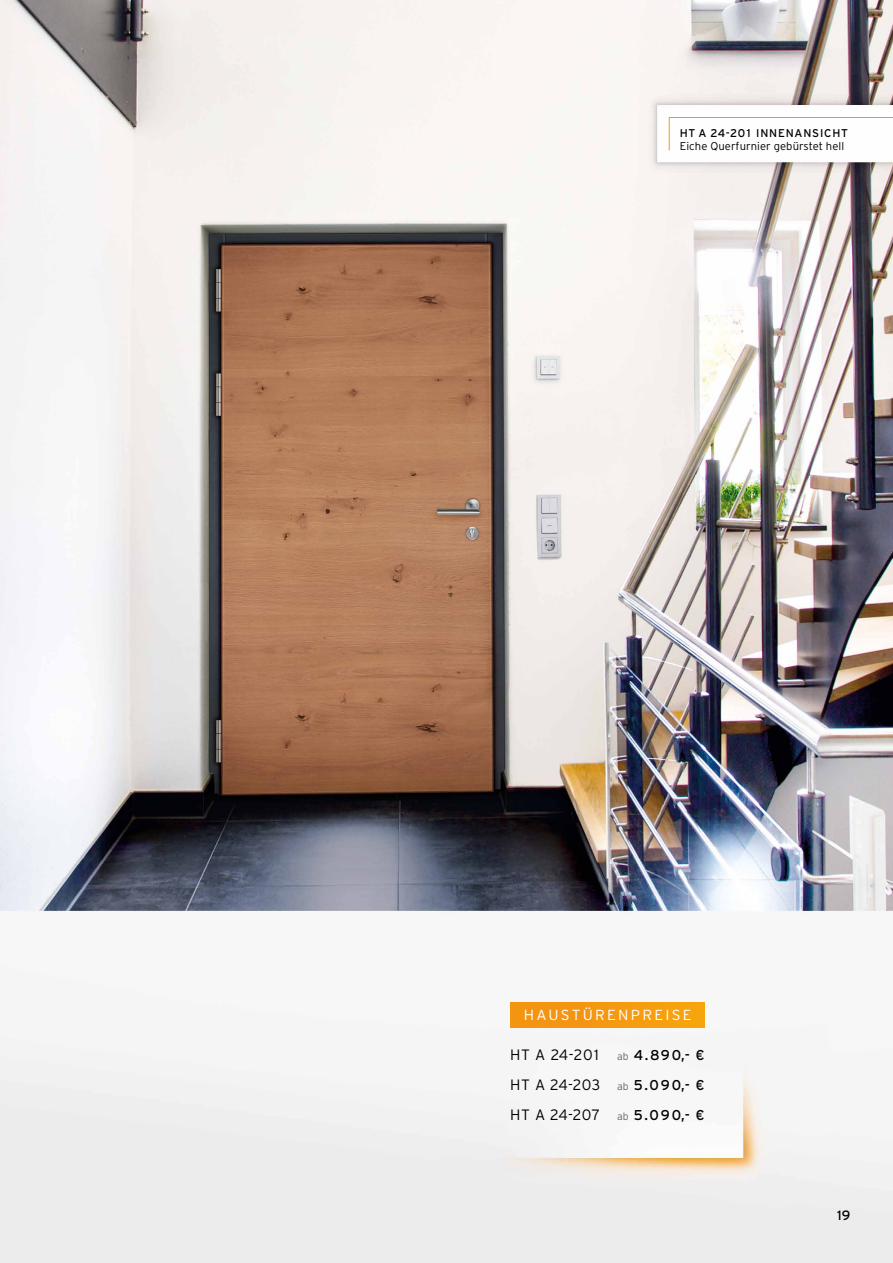
<style>
.page{position:relative;width:893px;height:1263px;background:#fff}
.page>*{position:absolute;margin:0;border:0;box-sizing:border-box;transform-origin:0 0}
.t1{font:300 15px/29.7px "Interstate";letter-spacing:.03em;color:#000;text-align:justify}
.t2{font:300 14.55px "Interstate";letter-spacing:.15em;color:#fff}
.t3{font:13.5px "Interstate";color:#000}
.t4{font:300 11.25px "Interstate";letter-spacing:.005em;color:#000}
.t5{font:11.25px "Interstate";letter-spacing:.07em;color:#000}
.s1{font-size:10.5px;color:#646363}
.s2{font-weight:400;font-size:14.25px}
</style>
<div class="page">
<img style="left:0;top:0;width:893px;height:1263px">
<svg style="left:668px;top:117px;width:225px;height:34px"></svg>
<div style="left:511px;top:1003px;width:194px;height:25px;background:#f49811"></div>
<p class="t5" style="left:680px;top:127px;width:170px">HT A 24-201 INNENANSICHT</p>
<p class="t4" style="left:680px;top:140px;width:166px">Eiche Querfurnier gebürstet hell</p>
<p class="t2" style="left:524px;top:1007px;width:169px">HAUSTÜRENPREISE</p>
<p class="t1" style="left:510px;top:1040px;width:196px">HT A 24-201 <span class="s1">ab</span> <span class="s2">4.890,- € </span>HT A 24-203 <span class="s1">ab</span> <span class="s2">5.090,- € </span>HT A 24-207 <span class="s1">ab</span> <span class="s2">5.090,- €</span></p>
<p class="t3" style="left:837px;top:1208px;width:15px">19</p>
</div>
